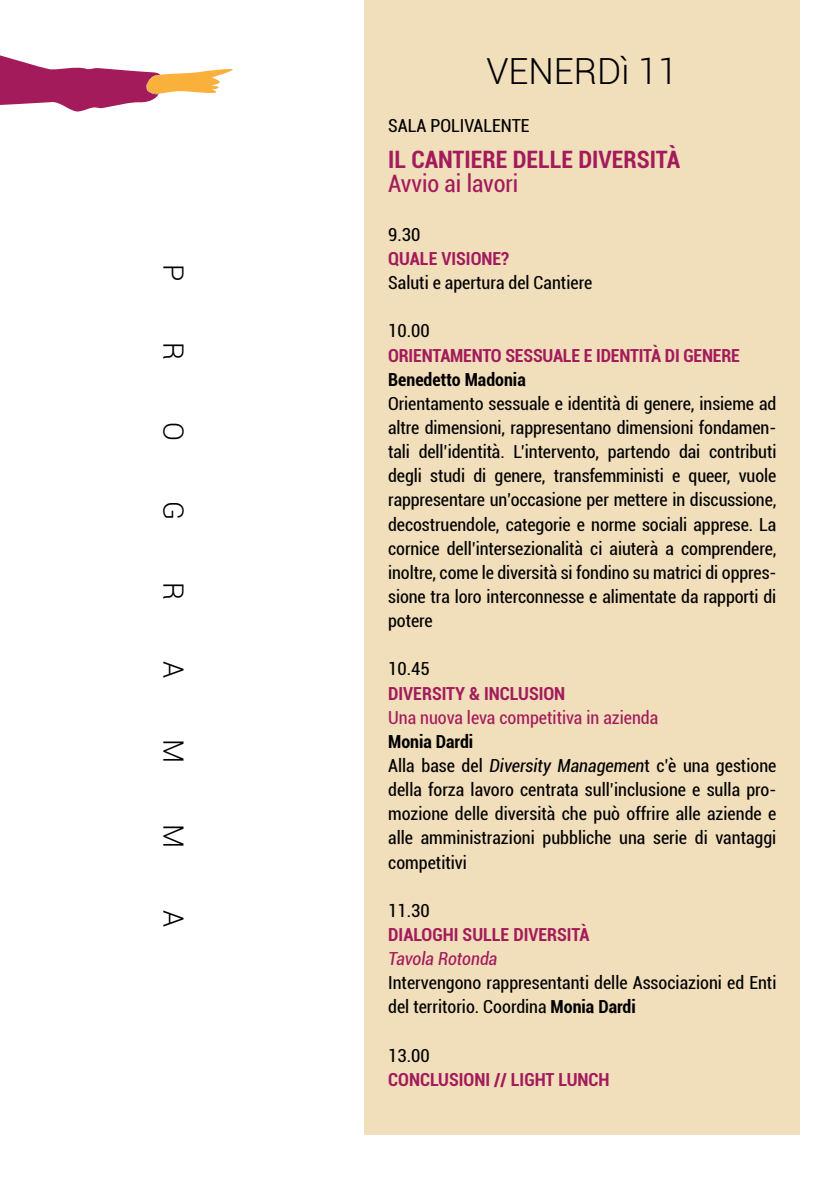
<style>
.page{position:relative;width:840px;height:1191px;background:#fff}
.page>*{position:absolute;margin:0;border:0;box-sizing:border-box;transform-origin:0 0}
.t1{font:300 36px "Roboto";color:#000}
.t2{font:300 28px "Roboto";color:#000}
.t3{font:700 condensed 24px "Roboto";color:#a31b5b}
.t4{font:condensed 24px "Roboto";color:#a31b5b}
.t5{font:condensed 18px/24.2px "Roboto";color:#000}
.t6{font:700 condensed 18px "Roboto";color:#a31b5b}
.t7{font:condensed 18px "Roboto";color:#a31b5b}
.t8{font:700 condensed 18px "Roboto";color:#000}
.t9{font:italic condensed 18px "Roboto";color:#a31b5b}
.s1{font-weight:700}
.s2{font-style:italic}
</style>
<div class="page">
<div style="left:364px;top:0;width:435px;height:1134px;background:#f1debb"></div>
<svg style="left:0;top:55px;width:232px;height:57px"></svg>
<h2 class="t2" style="left:193px;top:264px;width:19px;rotate:90deg">P</h2>
<h2 class="t2" style="left:193px;top:342px;width:20px;rotate:90deg">R</h2>
<h2 class="t2" style="left:193px;top:422px;width:20px;rotate:90deg">O</h2>
<h2 class="t2" style="left:193px;top:501px;width:21px;rotate:90deg">G</h2>
<h2 class="t2" style="left:193px;top:582px;width:20px;rotate:90deg">R</h2>
<h2 class="t2" style="left:193px;top:661px;width:19px;rotate:90deg">A</h2>
<h2 class="t2" style="left:193px;top:739px;width:26px;rotate:90deg">M</h2>
<h2 class="t2" style="left:193px;top:824px;width:26px;rotate:90deg">M</h2>
<h2 class="t2" style="left:193px;top:909px;width:19px;rotate:90deg">A</h2>
<h1 class="t1" style="left:486px;top:46px;width:193px">VENERDì 11</h1>
<p class="t5" style="left:388px;top:113px;width:143px">SALA POLIVALENTE</p>
<h3 class="t3" style="left:388px;top:143px;width:293px">IL CANTIERE DELLE DIVERSITÀ</h3>
<h3 class="t4" style="left:388px;top:167px;width:132px">Avvio ai lavori</h3>
<p class="t5" style="left:388px;top:222px;width:34px">9.30</p>
<p class="t6" style="left:388px;top:246px;width:122px">QUALE VISIONE?</p>
<p class="t5" style="left:388px;top:270px;width:205px">Saluti e apertura del Cantiere</p>
<p class="t5" style="left:388px;top:318px;width:43px">10.00</p>
<p class="t6" style="left:388px;top:342px;width:353px">ORIENTAMENTO SESSUALE E IDENTITÀ DI GENERE</p>
<p class="t8" style="left:388px;top:366px;width:139px">Benedetto Madonia</p>
<p class="t5" style="left:388px;top:391px;width:389px;text-align:justify">Orientamento sessuale e identità di genere, insieme ad altre dimensioni, rappresentano dimensioni fondamen&shy;tali dell’identità. L’intervento, partendo dai contributi degli studi di genere, transfemministi e queer, vuole rappresentare un’occasione per mettere in discussione, decostruendole, categorie e norme sociali apprese. La cornice dell’intersezionalità ci aiuterà a comprendere, inoltre, come le diversità si fondino su matrici di oppres&shy;sione tra loro interconnesse e alimentate da rapporti di potere</p>
<p class="t5" style="left:388px;top:656px;width:43px">10.45</p>
<p class="t6" style="left:388px;top:680px;width:178px">DIVERSITY &amp; INCLUSION</p>
<p class="t7" style="left:388px;top:705px;width:271px">Una nuova leva competitiva in azienda</p>
<p class="t5" style="left:388px;top:728px;width:389px"><span class="s1">Monia Dardi<br></span>Alla base del <span class="s2">Diversity Managemen</span>t c’è una gestione della forza lavoro centrata sull’inclusione e sulla pro&shy;mozione delle diversità che può offrire alle aziende e alle amministrazioni pubbliche una serie di vantaggi competitivi</p>
<p class="t5" style="left:388px;top:897px;width:43px">11.30</p>
<p class="t6" style="left:388px;top:922px;width:203px">DIALOGHI SULLE DIVERSITÀ</p>
<p class="t9" style="left:388px;top:946px;width:111px">Tavola Rotonda</p>
<p class="t5" style="left:388px;top:970px;width:389px">Intervengono rappresentanti delle Associazioni ed Enti del territorio. Coordina <span class="s1">Monia Dardi</span></p>
<p class="t5" style="left:388px;top:1042px;width:43px">13.00</p>
<p class="t6" style="left:388px;top:1066px;width:223px">CONCLUSIONI // LIGHT LUNCH</p>
</div>
